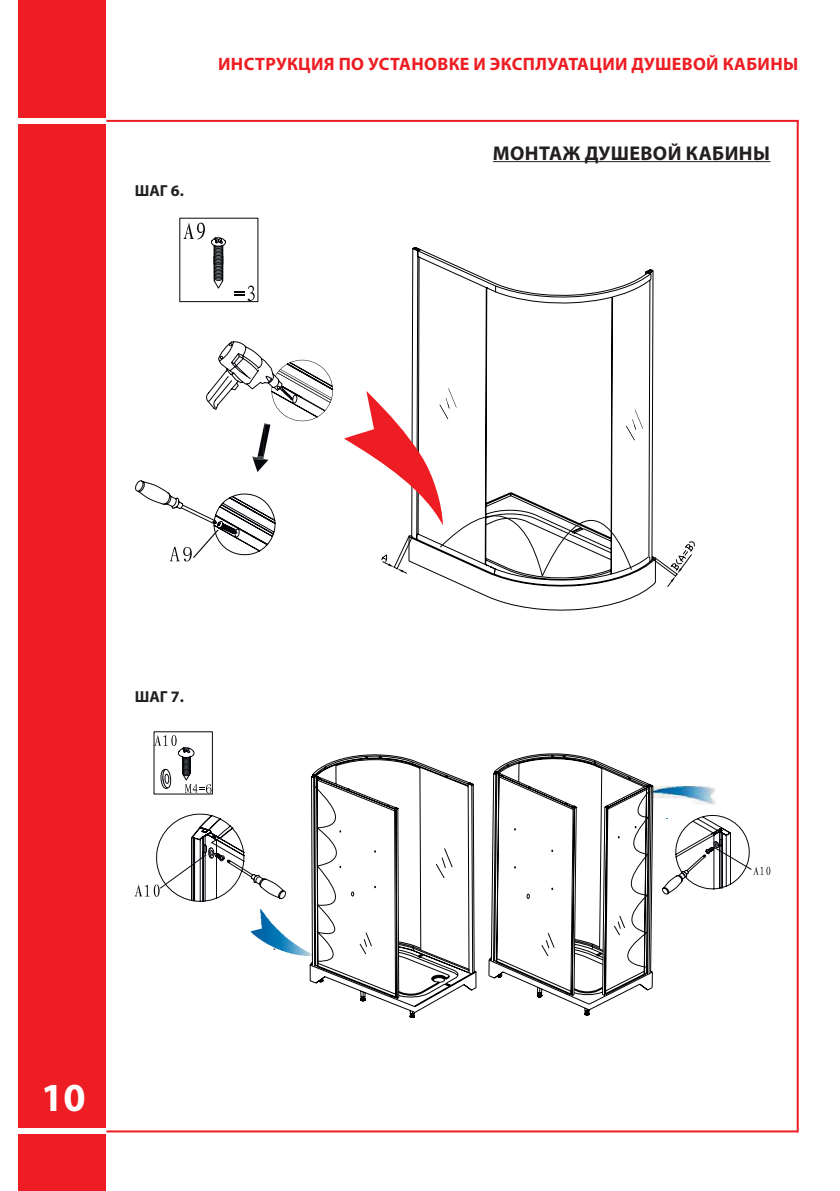
<style>
.page{position:relative;width:840px;height:1191px;background:#fff}
.page>*{position:absolute;margin:0;border:0;box-sizing:border-box;transform-origin:0 0}
.t1{font:700 40px "Myriad Pro";color:#fff}
.t2{font:700 20px "Myriad Pro";letter-spacing:.02em;color:#231f20}
.t3{font:700 18px "Myriad Pro";letter-spacing:.02em;color:#ee1d23}
.t4{font:700 16px "Myriad Pro";color:#231f20}
</style>
<div class="page">
<div style="left:18px;top:0;width:88px;height:1191px;background:#ee1d23"></div>
<div style="left:18px;top:118px;width:130px;height:6px;background:#fff"></div>
<div style="left:18px;top:1128px;width:130px;height:6px;background:#fff"></div>
<hr style="left:106px;top:120px;width:692px;height:2px;background:#ee1d23">
<hr style="left:796px;top:121px;width:2px;height:1011px;background:#ee1d23">
<hr style="left:106px;top:1130px;width:691px;height:2px;background:#ee1d23">
<hr style="left:492px;top:161px;width:278px;height:1px;background:#231f20">
<svg style="left:411px;top:247px;width:243px;height:363px"></svg>
<svg style="left:179px;top:218px;width:79px;height:84px"></svg>
<svg style="left:206px;top:341px;width:127px;height:131px"></svg>
<svg style="left:135px;top:480px;width:140px;height:82px"></svg>
<svg style="left:344px;top:388px;width:350px;height:199px"></svg>
<img style="left:280px;top:937px;width:29px;height:19px">
<svg style="left:135px;top:814px;width:151px;height:136px"></svg>
<svg style="left:153px;top:731px;width:60px;height:63px"></svg>
<svg style="left:309px;top:755px;width:167px;height:262px"></svg>
<img style="left:653px;top:786px;width:63px;height:18px">
<svg style="left:662px;top:815px;width:108px;height:80px"></svg>
<svg style="left:488px;top:755px;width:165px;height:260px"></svg>
<p class="t4" style="left:135px;top:180px;width:51px">ШАГ 6.</p>
<p class="t3" style="left:218px;top:52px;width:581px">ИНСТРУКЦИЯ ПО УСТАНОВКЕ И ЭКСПЛУАТАЦИИ ДУШЕВОЙ КАБИНЫ</p>
<p class="t2" style="left:492px;top:140px;width:278px">МОНТАЖ ДУШЕВОЙ КАБИНЫ</p>
<p class="t4" style="left:135px;top:686px;width:51px">ШАГ 7.</p>
<h1 class="t1" style="left:41px;top:1071px;width:46px">10</h1>
</div>
